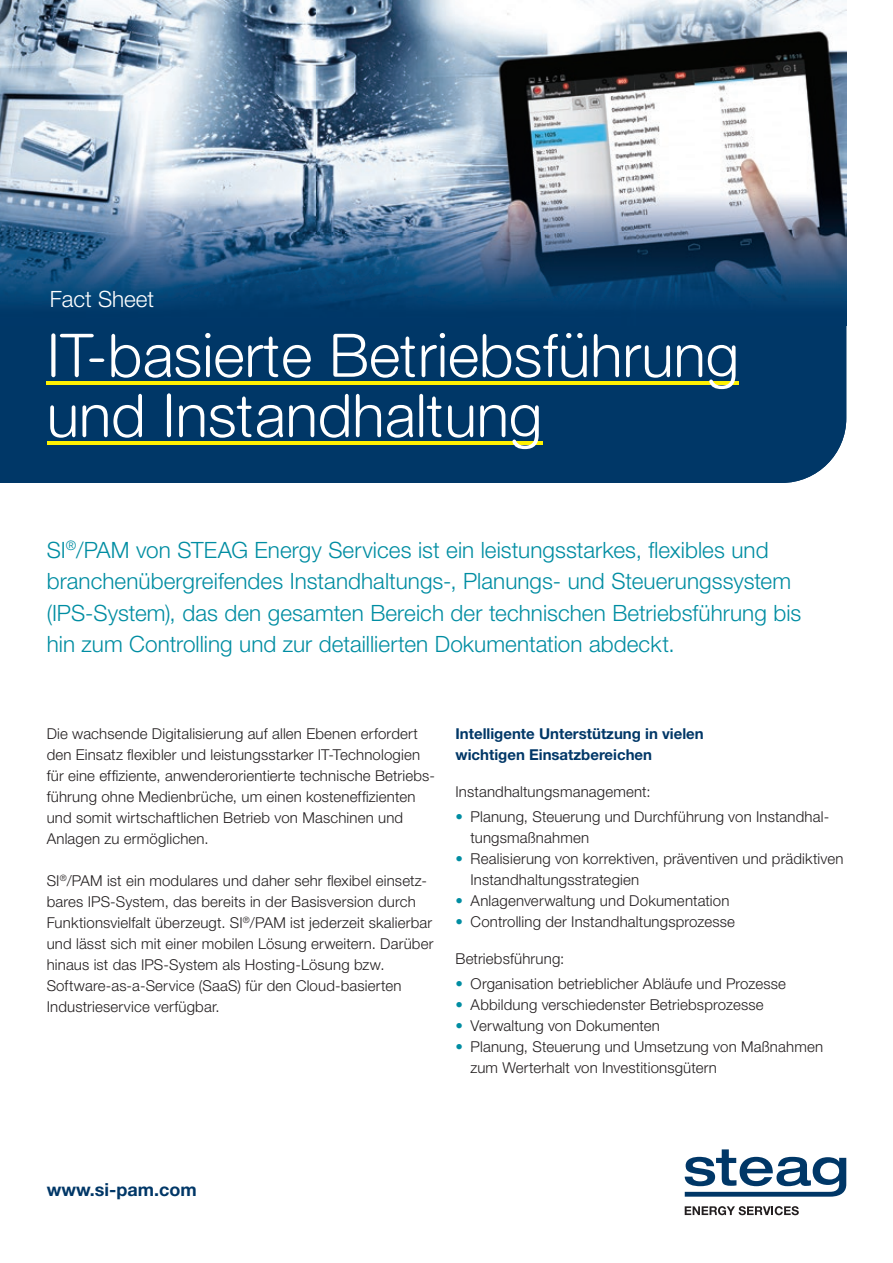
<style>
.page{position:relative;width:893px;height:1263px;background:#fff}
.page>*{position:absolute;margin:0;border:0;box-sizing:border-box;transform-origin:0 0}
.t1{font:300 60px/60px "Steag Light Rounded";color:#fff}
.t2{font:300 22.5px/31.5px "Helvetica Neue LT Std";color:#008da2}
.t3{font:300 22.5px "Helvetica Neue LT Std";color:#fff}
.t4{font:700 18px "Helvetica Neue LT Std";color:#003767}
.t5{font:300 15px/21px "Helvetica Neue LT Std";letter-spacing:.01em;color:#231f20}
.t6{font:700 15px/21px "Helvetica Neue LT Std";color:#003767}
.s1{color:#008da2}
</style>
<div class="page">
<div style="left:0;top:325px;width:846px;height:158px;background:#003767"></div>
<img style="left:0;top:0;width:846px;height:325px">
<hr style="left:47px;top:381px;width:692px;height:3px;background:#fff101">
<hr style="left:47px;top:441px;width:495px;height:3px;background:#fff101">
<svg style="left:685px;top:1149px;width:161px;height:48px"></svg>
<svg style="left:685px;top:1206px;width:114px;height:9px"></svg>
<h2 class="t3" style="left:50px;top:285px;width:106px">Fact Sheet</h2>
<h1 class="t1" style="left:47px;top:326px;width:694px">IT-basierte Betriebsführung und Instandhaltung</h1>
<p class="t2" style="left:47px;top:534px;width:756px">SI<sup>®</sup>/PAM von STEAG Energy Services ist ein leistungsstarkes, flexibles und branchenübergreifendes Instandhaltungs-, Planungs- und Steuerungssystem (IPS-System), das den gesamten Bereich der technischen Betriebsführung bis hin zum Controlling und zur detaillierten Dokumentation abdeckt.</p>
<p class="t5" style="left:47px;top:722px;width:390px">Die wachsende Digitalisierung auf allen Ebenen erfordert den Einsatz flexibler und leistungsstarker IT-Technologien für eine effiziente, anwenderorientierte technische Betriebs&shy;führung ohne Medienbrüche, um einen kosteneffizienten und somit wirtschaftlichen Betrieb von Maschinen und Anlagen zu ermöglichen.</p>
<p class="t5" style="left:47px;top:869px;width:388px">SI<sup>®</sup>/PAM ist ein modulares und daher sehr flexibel einsetz&shy;bares IPS-System, das bereits in der Basisversion durch Funktionsvielfalt überzeugt. SI<sup>®</sup>/PAM ist jederzeit skalierbar und lässt sich mit einer mobilen Lösung erweitern. Darüber hinaus ist das IPS-System als Hosting-Lösung bzw.<br>Software-as-a-Service (SaaS) für den Cloud-basierten Industrieservice verfügbar.</p>
<p class="t6" style="left:455px;top:722px;width:250px">Intelligente Unterstützung in vielen wichtigen Einsatzbereichen</p>
<p class="t5" style="left:455px;top:781px;width:197px">Instandhaltungsmanagement:</p>
<p class="t5" style="left:470px;top:806px;width:360px;text-indent:-15px"><span class="s1">•</span> Planung, Steuerung und Durchführung von Instandhal&shy;tungsmaßnahmen</p>
<p class="t5" style="left:470px;top:848px;width:375px;text-indent:-15px"><span class="s1">•</span> Realisierung von korrektiven, präventiven und prädiktiven<br>Instandhaltungsstrategien</p>
<p class="t5" style="left:455px;top:890px;width:275px"><span class="s1">•</span> Anlagenverwaltung und Dokumentation</p>
<p class="t5" style="left:455px;top:911px;width:281px"><span class="s1">•</span> Controlling der Instandhaltungsprozesse</p>
<p class="t5" style="left:455px;top:948px;width:110px">Betriebsführung:</p>
<p class="t5" style="left:455px;top:973px;width:332px"><span class="s1">•</span> Organisation betrieblicher Abläufe und Prozesse</p>
<p class="t5" style="left:455px;top:994px;width:310px"><span class="s1">•</span> Abbildung verschiedenster Betriebsprozesse</p>
<p class="t5" style="left:455px;top:1015px;width:206px"><span class="s1">•</span> Verwaltung von Dokumenten</p>
<p class="t5" style="left:470px;top:1036px;width:354px;text-indent:-15px"><span class="s1">•</span> Planung, Steuerung und Umsetzung von Maßnahmen zum Werterhalt von Investitionsgütern</p>
<p class="t4" style="left:47px;top:1178px;width:151px">www.si-pam.com</p>
</div>
